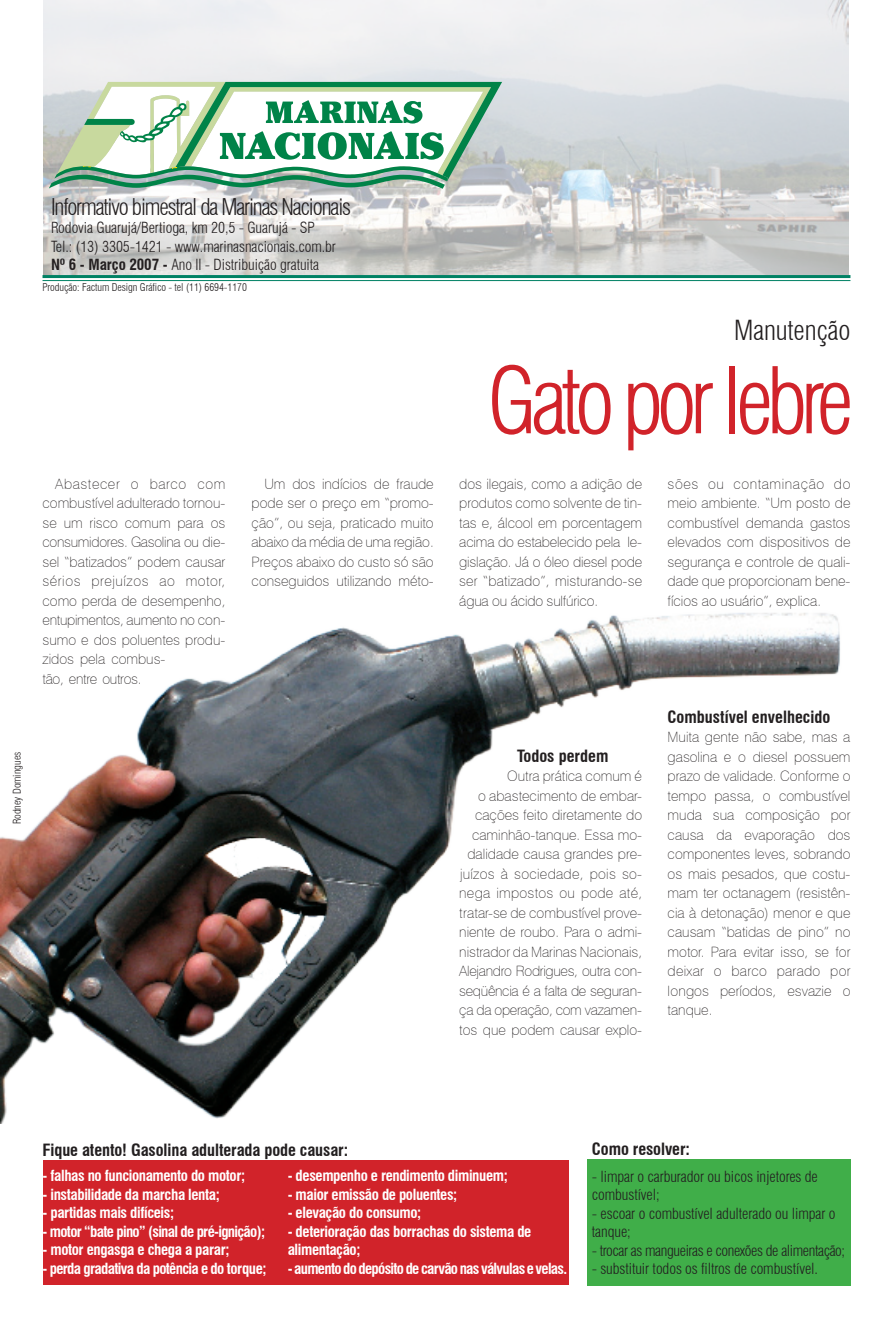
<style>
.page{position:relative;width:893px;height:1319px;background:#fff}
.page>*{position:absolute;margin:0;border:0;box-sizing:border-box;transform-origin:0 0}
.Titulo{font:300 condensed 90px "Swiss 721 BT";letter-spacing:-.075em;color:#d1232a}
.chapeu{font:300 condensed 27px "Swiss 721 BT";letter-spacing:-.005em;color:#231f20}
.box{font:300 condensed 22.5px "Swiss 721 BT";letter-spacing:-.05em;color:#231f20}
.subtitulo{font:700 condensed 16.5px "Swiss 721 BT";letter-spacing:-.005em;color:#231f20}
.box-2{font:300 condensed 15px/18.5px "Swiss 721 BT";letter-spacing:-.005em;color:#231f20}
.box-3{font:700 condensed 15px/18.5px "Swiss 721 BT";letter-spacing:-.025em;color:#fff}
.box-4{font:700 condensed 15px "Swiss 721 BT";letter-spacing:-.045em;color:#fff}
.box-5{font:300 condensed 15px "Swiss 721 BT";letter-spacing:-.025em;color:#231f20}
.corpo{font:100 14.25px/19.5px "Swiss 721 BT";color:#231f20;text-align:justify}
.credito{font:300 condensed 10.5px "Swiss 721 BT";letter-spacing:-.005em;color:#231f20}
.s1{font-weight:700}
</style>
<div class="page">
<div style="left:587px;top:1158px;width:263px;height:127px;background:#40ae49"></div>
<div style="left:43px;top:1160px;width:526px;height:124px;background:#d1232a"></div>
<img style="left:0;top:613px;width:840px;height:510px">
<svg style="left:42px;top:0;width:807px;height:276px"></svg>
<svg style="left:49px;top:82px;width:453px;height:107px"></svg>
<hr style="left:43px;top:275px;width:807px;height:3px;background:#008164">
<hr style="left:43px;top:280px;width:807px;height:1px;background:#008164">
<p class="box" style="left:51px;top:193px;width:302px">Informativo bimestral da Marinas Nacionais</p>
<p class="box-2" style="left:51px;top:218px;width:265px">Rodovia Guarujá/Bertioga, km 20,5 - Guarujá - SP</p>
<p class="box-2" style="left:51px;top:237px;width:286px">Tel.: (13) 3305-1421 - www.marinasnacionais.com.br</p>
<p class="box-2" style="left:51px;top:255px;width:270px"><span class="s1">Nº 6 - Março 2007 -</span> Ano II - Distribuição gratuita</p>
<p class="credito" style="left:43px;top:281px;width:206px">Produção: Factum Design Gráfico - tel (11) 6694-1170</p>
<p class="corpo" style="left:43px;top:473px;width:184px;text-align:left;text-indent:13px">Abastecer o barco com combustível adulterado tornou&shy;se um risco comum para os consumidores. Gasolina ou die&shy;sel “batizados” podem causar sérios prejuízos ao motor, como perda de desempenho, entupimentos, aumento no con&shy;sumo e dos poluentes produ&shy;zidos pela combus-<br>tão, entre outros.</p>
<p class="credito" style="left:11px;top:824px;width:74px;rotate:-90deg">Rodney Domingues</p>
<p class="corpo" style="left:252px;top:473px;width:184px;text-indent:13px">Um dos indícios de fraude pode ser o preço em “promo&shy;ção”, ou seja, praticado muito abaixo da média de uma região.<br>Preços abaixo do custo só são conseguidos utilizando méto-</p>
<p class="chapeu" style="left:734px;top:314px;width:118px">Manutenção</p>
<p class="Titulo" style="left:487px;top:346px;width:368px">Gato por lebre</p>
<p class="corpo" style="left:459px;top:473px;width:184px">dos ilegais, como a adição de produtos como solvente de tin&shy;tas e, álcool em porcentagem acima do estabelecido pela le&shy;gislação. Já o óleo diesel pode ser “batizado”, misturando-se água ou ácido sulfúrico.</p>
<p class="corpo" style="left:668px;top:473px;width:184px">sões ou contaminação do meio ambiente. “Um posto de combustível demanda gastos elevados com dispositivos de segurança e controle de quali&shy;dade que proporcionam bene&shy;fícios ao usuário”, explica.</p>
<p class="subtitulo" style="left:517px;top:745px;width:93px">Todos perdem</p>
<p class="corpo" style="left:459px;top:766px;width:184px;text-align:right">Outra prática comum é<br>o abastecimento de embar&shy;cações feito diretamente do caminhão-tanque. Essa mo&shy;dalidade causa grandes pre&shy;juízos à sociedade, pois so&shy;nega impostos ou pode até, tratar-se de combustível prove&shy;niente de roubo. Para o admi&shy;nistrador da Marinas Nacionais,<br>Alejandro Rodrigues, outra con&shy;seqüência é a falta de seguran&shy;ça da operação, com vazamen&shy;tos que podem causar explo-</p>
<p class="subtitulo" style="left:668px;top:706px;width:164px">Combustível envelhecido</p>
<p class="corpo" style="left:668px;top:727px;width:184px">Muita gente não sabe, mas a gasolina e o diesel possuem prazo de validade. Conforme o tempo passa, o combustível muda sua composição por causa da evaporação dos componentes leves, sobrando os mais pesados, que costu&shy;mam ter octanagem (resistên&shy;cia à detonação) menor e que causam “batidas de pino” no motor. Para evitar isso, se for deixar o barco parado por longos períodos, esvazie o tanque.</p>
<p class="subtitulo" style="left:43px;top:1140px;width:307px">Fique atento! Gasolina adulterada pode causar:</p>
<p class="box-3" style="left:288px;top:1166px;width:222px">- desempenho e rendimento diminuem;</p>
<p class="box-3" style="left:288px;top:1184px;width:171px">- maior emissão de poluentes;</p>
<p class="box-3" style="left:288px;top:1203px;width:135px">- elevação do consumo;</p>
<p class="box-3" style="left:288px;top:1221px;width:245px">- deterioração das borrachas do sistema de alimentação;</p>
<p class="box-4" style="left:288px;top:1258px;width:281px">- aumento do depósito de carvão nas válvulas e velas.</p>
<p class="box-3" style="left:43px;top:1166px;width:204px">- falhas no funcionamento do motor;</p>
<p class="box-3" style="left:43px;top:1184px;width:179px">- instabilidade da marcha lenta;</p>
<p class="box-3" style="left:43px;top:1203px;width:133px">- partidas mais difíceis;</p>
<p class="box-4" style="left:43px;top:1221px;width:224px">- motor “bate pino” (sinal de pré-ignição);</p>
<p class="box-3" style="left:43px;top:1240px;width:188px">- motor engasga e chega a parar;</p>
<p class="box-4" style="left:43px;top:1258px;width:226px">- perda gradativa da potência e do torque;</p>
<p class="subtitulo" style="left:592px;top:1138px;width:100px">Como resolver:</p>
<p class="box-2" style="left:592px;top:1167px;width:227px">- limpar o carburador ou bicos injetores de combustível;</p>
<p class="box-2" style="left:592px;top:1203px;width:245px">- escoar o combustível adulterado ou limpar o tanque;</p>
<p class="box-5" style="left:592px;top:1241px;width:255px">- trocar as mangueiras e conexões de alimentação;</p>
<p class="box-2" style="left:592px;top:1259px;width:228px">- substituir todos os filtros de combustível.</p>
</div>
